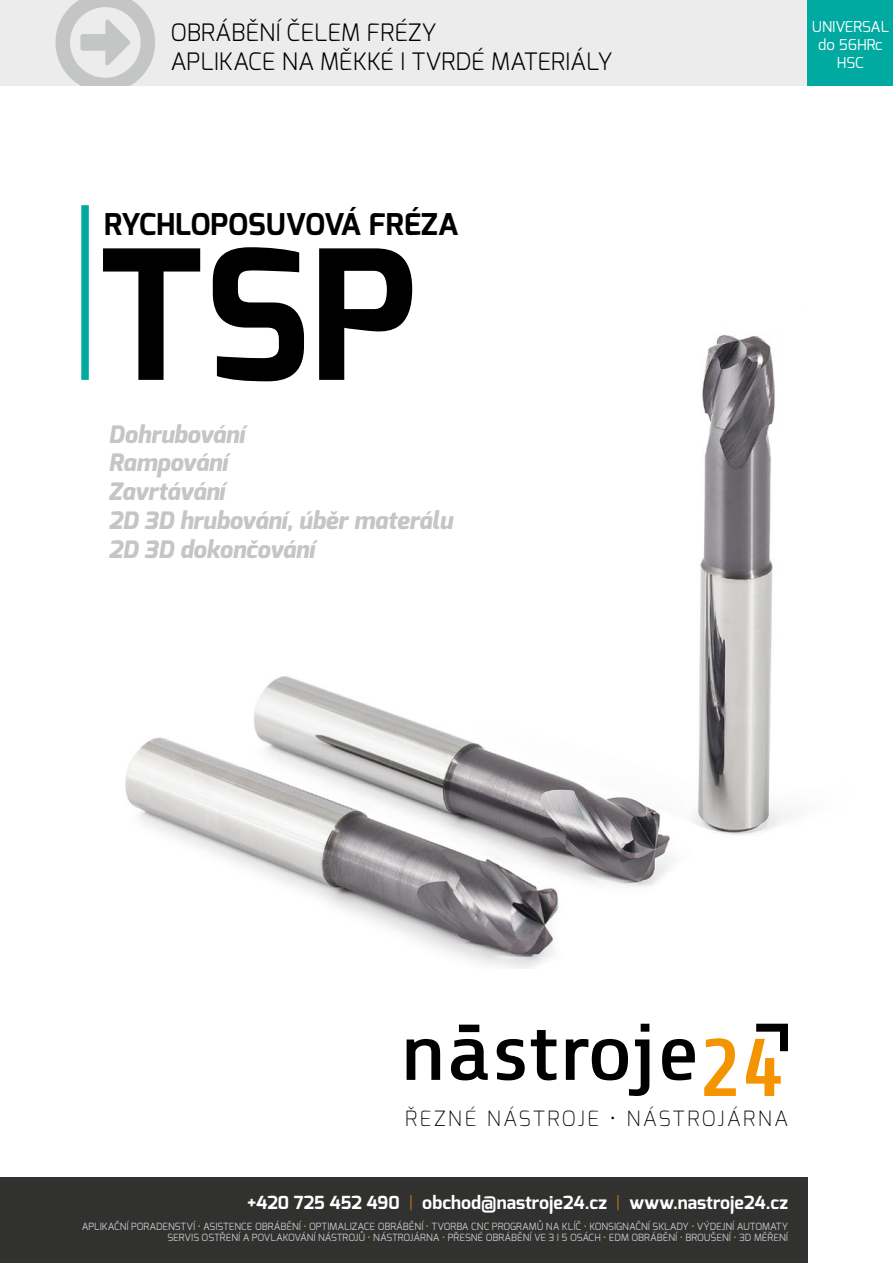
<style>
.page{position:relative;width:893px;height:1263px;background:#fff}
.page>*{position:absolute;margin:0;border:0;box-sizing:border-box;transform-origin:0 0}
.t1{font:700 179.7px "Exo";color:#000}
.t2{font:700 30px "Exo";color:#000}
.t3{font:italic 800 24px/28.8px "Exo";color:#c4c5c5}
.t4{font:300 24px/28.8px "Exo";color:#000}
.t5{font:200 21px "Exo";letter-spacing:.11em;color:#000}
.t6{font:700 18px "Exo";color:#fff}
.t7{font:15px/18px "Exo";color:#fff;text-align:center}
.t8{font:10.05px/12px "Exo";color:#c4c5c5;text-align:right}
.s1{font-weight:200;color:#f59401}
.s2{color:#f59401}
</style>
<div class="page">
<img style="left:125px;top:335px;width:664px;height:633px">
<div style="left:0;top:1178px;width:808px;height:85px;background:#313130"></div>
<div style="left:0;top:0;width:808px;height:85px;background:#ececec"></div>
<div style="left:808px;top:0;width:85px;height:85px;background:#00aaa1"></div>
<svg style="left:407px;top:1024px;width:381px;height:72px"></svg>
<svg style="left:55px;top:0;width:100px;height:85px"></svg>
<div style="left:81px;top:205px;width:8px;height:175px;background:#00aaa1"></div>
<h3 class="t4" style="left:171px;top:18px;width:443px">OBRÁBĚNÍ ČELEM FRÉZY<br>APLIKACE NA MĚKKÉ I TVRDÉ MATERIÁLY</h3>
<h2 class="t2" style="left:104px;top:205px;width:356px">RYCHLOPOSUVOVÁ FRÉZA</h2>
<h1 class="t1" style="left:97px;top:200px;width:322px">TSP</h1>
<h3 class="t3" style="left:109px;top:420px;width:346px">Dohrubování<br>Rampování<br>Zavrtávání<br>2D 3D hrubování, úběr materálu<br>2D 3D dokončování</h3>
<h3 class="t7" style="left:812px;top:18px;width:79px">UNIVERSAL do 56HRc<br>HSC</h3>
<h3 class="t5" style="left:405px;top:1105px;width:384px">ŘEZNÉ NÁSTROJE • NÁSTROJÁRNA</h3>
<h3 class="t6" style="left:247px;top:1191px;width:542px">+420 725 452 490 <span class="s1">|</span> obchod@nastroje24.cz <span class="s1">|</span> www.nastroje24.cz</h3>
<p class="t8" style="left:82px;top:1220px;width:708px">APLIKAČNÍ PORADENSTVÍ <span class="s2">•</span> ASISTENCE OBRÁBĚNÍ <span class="s2">•</span> OPTIMALIZACE OBRÁBĚNÍ <span class="s2">•</span> TVORBA CNC PROGRAMŮ NA KLÍČ <span class="s2">•</span> KONSIGNAČNÍ SKLADY <span class="s2">•</span> VÝDEJNÍ AUTOMATY<br>SERVIS OSTŘENÍ A POVLAKOVÁNÍ NÁSTROJŮ <span class="s2">•</span> NÁSTROJÁRNA <span class="s2">•</span> PŘESNÉ OBRÁBĚNÍ VE 3 I 5 OSÁCH <span class="s2">•</span> EDM OBRÁBĚNÍ <span class="s2">•</span> BROUŠENÍ <span class="s2">•</span> 3D MĚŘENÍ</p>
</div>
